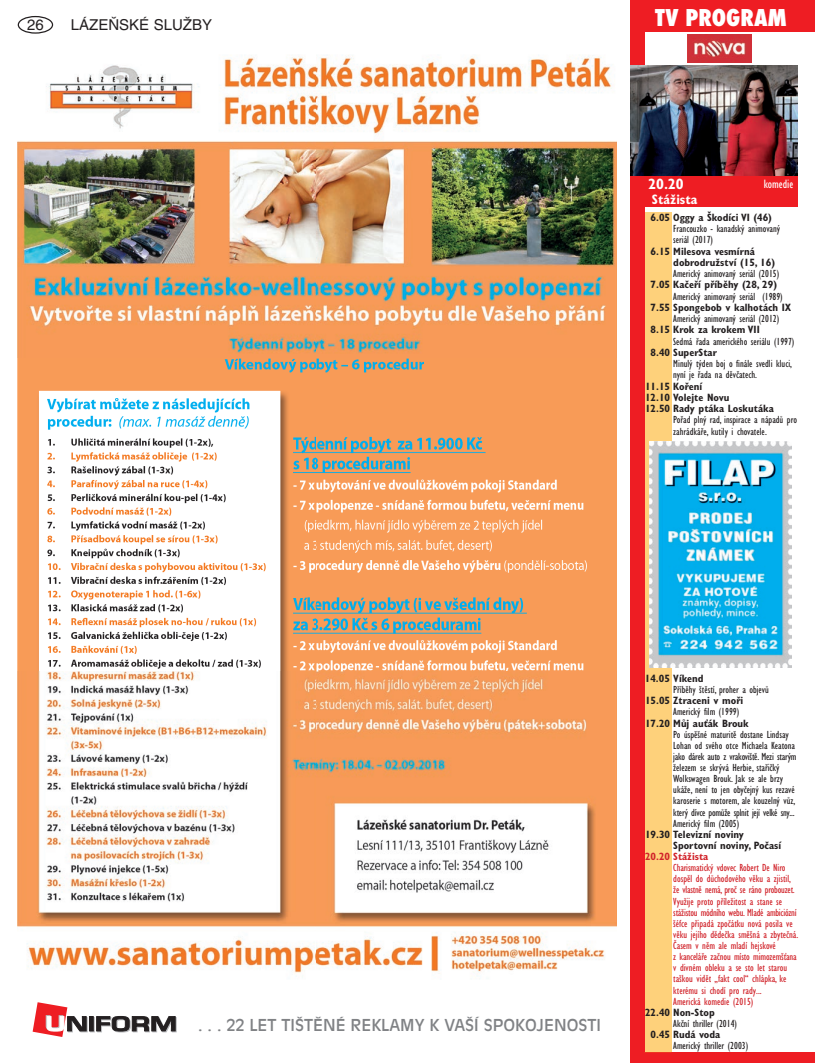
<style>
.page{position:relative;width:815px;height:1063px;background:#fff}
.page>*{position:absolute;margin:0;border:0;box-sizing:border-box;transform-origin:0 0}
.t1{font:800 condensed 22.5px "Futura";color:#fff}
.t2{font:16.25px "Antique Olive CE";color:#808285}
.t3{font:15px "Helvetica CE";color:#231f20}
.t4{font:700 condensed 15px "Gill Sans CE";color:#fff}
.t5{font:700 condensed 13.75px "Gill Sans CE";color:#fff}
.t6{font:condensed 12.5px "Gill Sans CE";color:#fff}
.t7{font:condensed 10.62px/11.1px "Gill Sans CE";color:#231f20}
.t8{font:condensed 10.62px/11.1px "Gill Sans CE";color:#d1232a}
.t9{font:700 condensed 10.62px/11.2px "Gill Sans CE";color:#231f20}
.t10{font:700 condensed 10.62px "Gill Sans CE";color:#d1232a}
</style>
<div class="page">
<div style="left:18px;top:16px;width:35px;height:18px;border:1px solid #231f20;border-radius:50%"></div>
<div style="left:90px;top:1017px;width:5px;height:15px;border:1px solid #bcbdc0"></div>
<hr style="left:89px;top:1017px;width:4px;height:14px;background:#231f20">
<div style="left:89px;top:1016px;width:5px;height:15px;border:1px solid #231f20"></div>
<svg style="left:96px;top:1016px;width:81px;height:16px"></svg>
<svg style="left:33px;top:1002px;width:55px;height:35px"></svg>
<img style="left:18px;top:55px;width:599px;height:919px">
<div style="left:631px;top:0;width:184px;height:32px;background:#ee1d23"></div>
<div style="left:631px;top:175px;width:166px;height:32px;background:#ee1d23"></div>
<img style="left:687px;top:34px;width:64px;height:29px">
<div style="left:631px;top:0;width:14px;height:1063px;background:#ee1d23"></div>
<div style="left:631px;top:1052px;width:184px;height:11px;background:#ee1d23"></div>
<div style="left:645px;top:213px;width:26px;height:839px;background:#fed17b"></div>
<img style="left:631px;top:66px;width:166px;height:109px">
<img style="left:650px;top:441px;width:141px;height:227px">
<h3 class="t3" style="left:27px;top:16px;width:18px">26</h3>
<h3 class="t3" style="left:71px;top:16px;width:143px">LÁZEŇSKÉ SLUŽBY</h3>
<h1 class="t1" style="left:655px;top:2px;width:133px">TV PROGRAM</h1>
<h3 class="t4" style="left:648px;top:175px;width:37px">20.20</h3>
<p class="t5" style="left:652px;top:191px;width:47px">Stážista</p>
<p class="t6" style="left:764px;top:176px;width:31px">komedie</p>
<p class="t9" style="left:651px;top:212px;width:123px">6.05 Oggy a Škodíci VI (46)</p>
<p class="t7" style="left:673px;top:223px;width:108px">Francouzko - kanadský animovaný seriál (2017)</p>
<p class="t9" style="left:673px;top:245px;width:103px;text-indent:-23px">6.15 Milesova vesmírná dobrodružství (15, 16)</p>
<p class="t7" style="left:673px;top:268px;width:107px">Americký animovaný seriál (2015)</p>
<p class="t9" style="left:651px;top:279px;width:128px">7.05 Kačeří příběhy (28, 29)</p>
<p class="t7" style="left:673px;top:291px;width:111px">Americký animovaný seriál (1989)</p>
<p class="t9" style="left:651px;top:302px;width:142px">7.55 Spongebob v kalhotách IX</p>
<p class="t7" style="left:673px;top:313px;width:107px">Americký animovaný seriál (2012)</p>
<p class="t9" style="left:651px;top:324px;width:111px">8.15 Krok za krokem VII</p>
<p class="t7" style="left:673px;top:336px;width:123px">Sedmá řada amerického seriálu (1997)</p>
<p class="t9" style="left:651px;top:347px;width:68px">8.40 SuperStar</p>
<p class="t7" style="left:673px;top:358px;width:120px">Minulý týden boj o finále svedli kluci, nyní je řada na děvčatech.</p>
<p class="t9" style="left:645px;top:380px;width:130px">11.15 Koření<br>12.10 Volejte Novu<br>12.50 Rady ptáka Loskutáka</p>
<p class="t7" style="left:673px;top:414px;width:125px">Pořad plný rad, inspirace a nápadů pro zahrádkáře, kutily i chovatele.</p>
<h2 class="t2" style="left:198px;top:1016px;width:405px">. . . 22 LET TIŠTĚNÉ REKLAMY K VAŠÍ SPOKOJENOSTI</h2>
<p class="t9" style="left:645px;top:673px;width:60px">14.05 Víkend</p>
<p class="t7" style="left:673px;top:684px;width:97px">Příběhy štěstí, proher a objevů</p>
<p class="t9" style="left:645px;top:695px;width:100px">15.05 Ztraceni v moři</p>
<p class="t7" style="left:673px;top:706px;width:67px">Americký film (1999)</p>
<p class="t9" style="left:645px;top:717px;width:105px">17.20 Můj auťák Brouk</p>
<p class="t7" style="left:673px;top:729px;width:125px">Po úspěšné maturitě dostane Lindsay Lohan od svého otce Michaela Keatona jako dárek auto z vrakoviště. Mezi starým železem se skrývá Herbie, stařičký Wolkswagen Brouk. Jak se ale brzy ukáže, není to jen obyčejný kus rezavé karoserie s motorem, ale kouzelný vůz, který dívce pomůže splnit její velké sny...<br>Americký film (2005)</p>
<p class="t9" style="left:673px;top:829px;width:109px;text-indent:-28px">19.30 Televizní noviny<br>Sportovní noviny, Počasí</p>
<p class="t10" style="left:645px;top:850px;width:65px">20.20 Stážista</p>
<p class="t8" style="left:673px;top:862px;width:127px">Charismatický vdovec Robert De Niro dospěl do důchodového věku a zjistil, že vlastně nemá, proč se ráno probouzet.<br>Využije proto příležitost a stane se stážistou módního webu. Mladé ambiciózní šéfce připadá zpočátku nová posila ve věku jejího dědečka směšná a zbytečná.<br>Časem v něm ale mladí hejskové<br>z kanceláře začnou místo mimozemšťana v divném obleku a se sto let starou taškou vidět „fakt cool“ chlápka, ke kterému si chodí pro rady...<br>Americká komedie (2015)</p>
<p class="t9" style="left:645px;top:1007px;width:71px">22.40 Non-Stop</p>
<p class="t7" style="left:673px;top:1018px;width:65px">Akční thriller (2014)</p>
<p class="t9" style="left:651px;top:1029px;width:71px">0.45 Rudá voda</p>
<p class="t7" style="left:673px;top:1040px;width:76px">Americký thriller (2003)</p>
</div>
